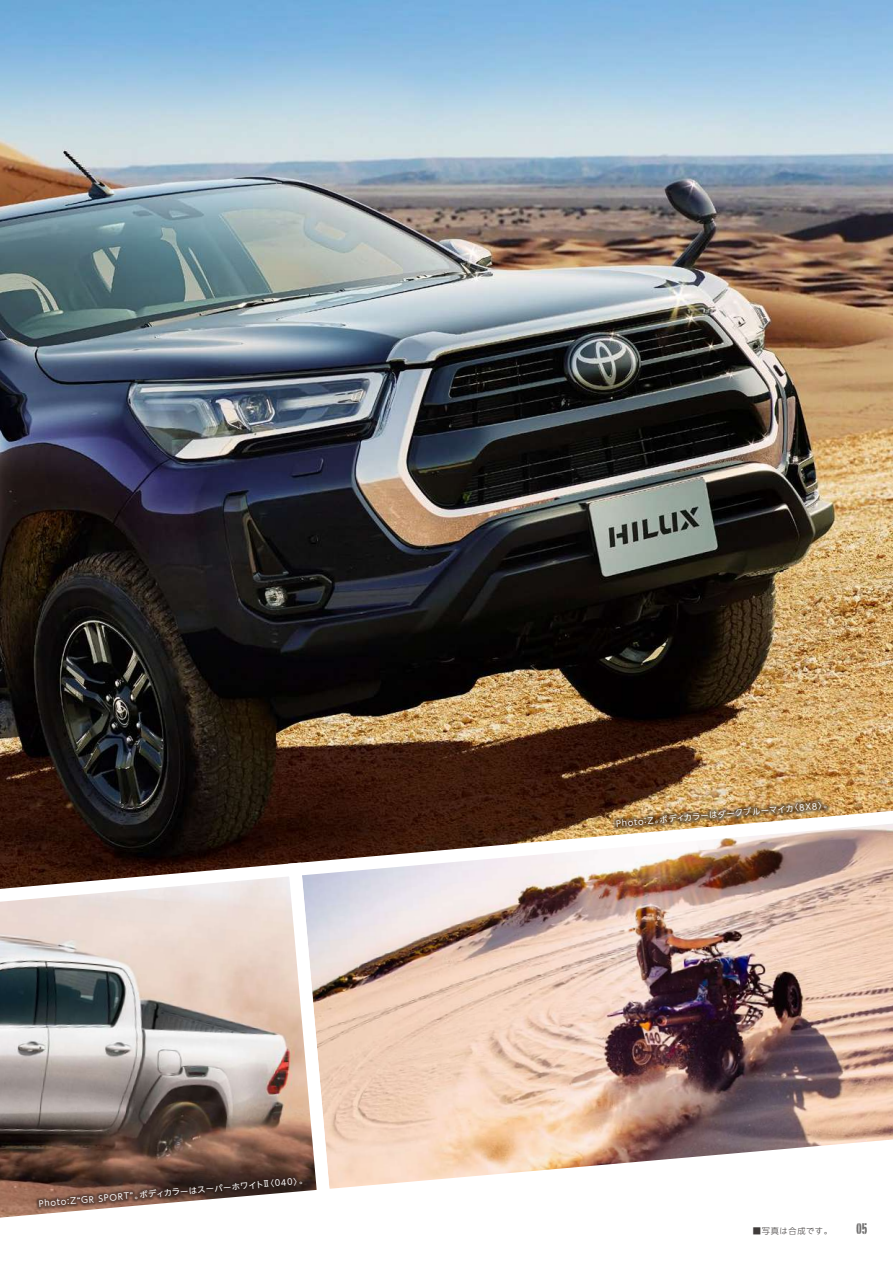
<style>
.page{position:relative;width:893px;height:1263px;background:#fff}
.page>*{position:absolute;margin:0;border:0;box-sizing:border-box;transform-origin:0 0}
.t1{font:15px "ITC Portago Com";color:#727171}
.t2{font:8.25px "UD Shin Go NT Pr 6";color:#fff}
.t3{font:300 8.25px "UD Shin Go NT Pr 6";letter-spacing:.07em;color:#3f3b3a}
</style>
<div class="page">
<img style="left:0;top:0;width:893px;height:856px">
<img style="left:281px;top:790px;width:612px;height:398px">
<div style="left:613px;top:797px;width:217px;height:33px;background:#231916;opacity:.5"></div>
<img style="left:0;top:856px;width:337px;height:362px">
<div style="left:35px;top:1173px;width:271px;height:38px;background:#231916;opacity:.5"></div>
<p class="t2" style="left:38px;top:1197px;width:271px;rotate:-5deg">Photo：Z“GR SPORT”。ボディカラーはスーパーホワイトⅡ〈040〉。</p>
<p class="t2" style="left:616px;top:817px;width:218px;rotate:-5deg">Photo：Z。ボディカラーはダークブルーマイカ〈8X8〉。</p>
<p class="t3" style="left:744px;top:1224px;width:90px">　■写真は合成です。</p>
<h1 class="t1" style="left:856px;top:1220px;width:13px">05</h1>
</div>
